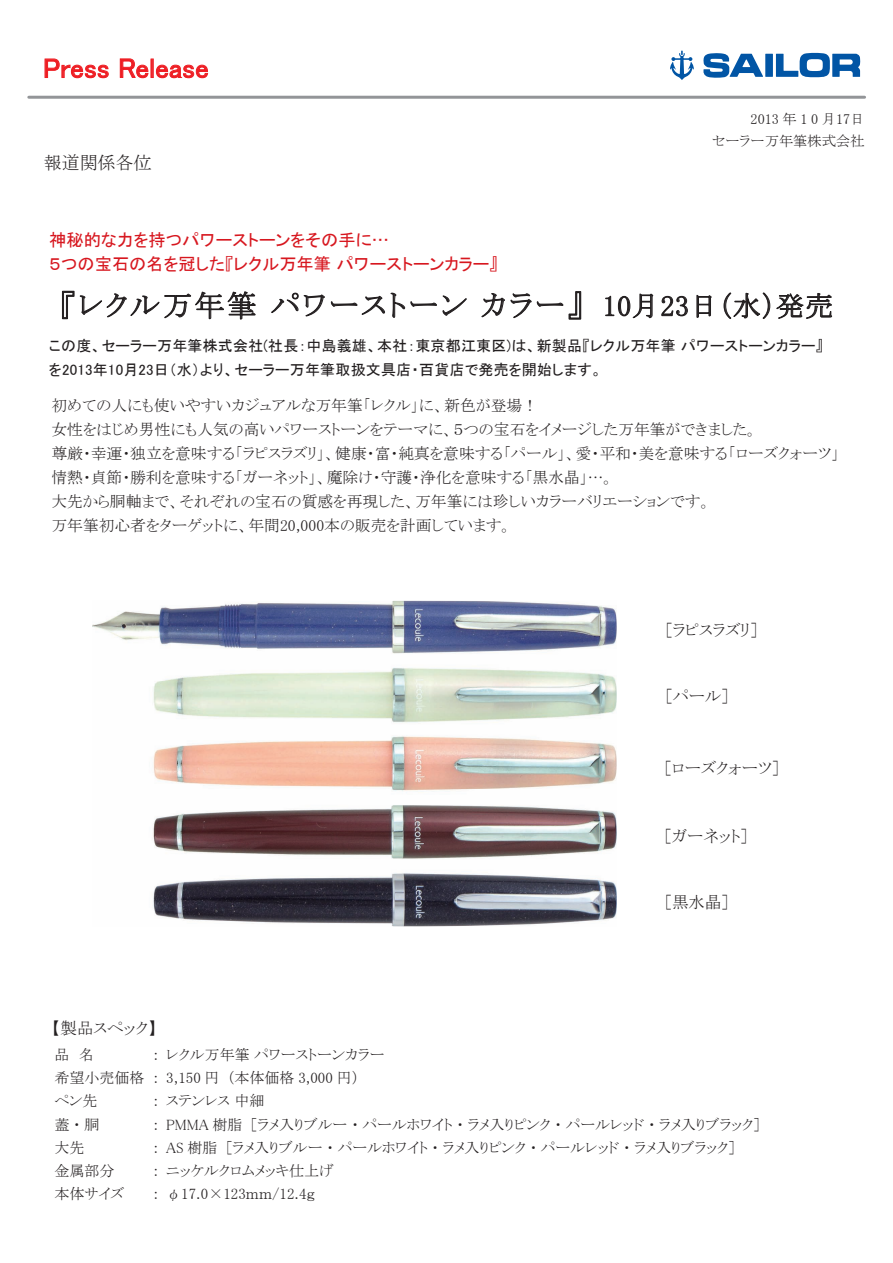
<style>
.page{position:relative;width:893px;height:1263px;background:#fff}
.page>*{position:absolute;margin:0;border:0;box-sizing:border-box;transform-origin:0 0}
.t1{font:30px "MS P Mincho";letter-spacing:.08em;color:#231f20}
.t2{font:27.75px "MS P Gothic";color:#ee1d23}
.t3{font:18px "MS P Mincho";color:#231f20}
.t4{font:17.25px/24px "MS P Gothic";color:#d7171f}
.t5{font:16.5px "MS P Mincho";color:#231f20}
.t6{font:15.75px/24px "MS P Mincho";color:#231f20}
.t7{font:15px/23.2px "MS P Mincho";color:#231f20}
.t8{font:15px/24px "MS P Gothic";letter-spacing:.015em;color:#231f20}
.t9{font:14.25px/22.6px "MS P Mincho";color:#231f20;text-align:right}
.s1{font-size:28.5px}
</style>
<div class="page">
<svg style="left:670px;top:51px;width:24px;height:29px"></svg>
<div style="left:765px;top:54px;width:8px;height:23px;background:#0155a5"></div>
<svg style="left:776px;top:53px;width:84px;height:24px"></svg>
<svg style="left:703px;top:53px;width:60px;height:25px"></svg>
<hr style="left:29px;top:96px;width:836px;height:3px;background:#939598">
<svg style="left:62px;top:290px;width:193px;height:29px"></svg>
<svg style="left:271px;top:292px;width:54px;height:25px"></svg>
<svg style="left:331px;top:295px;width:54px;height:20px"></svg>
<svg style="left:391px;top:293px;width:46px;height:25px"></svg>
<svg style="left:443px;top:295px;width:24px;height:21px"></svg>
<svg style="left:482px;top:291px;width:99px;height:29px"></svg>
<svg style="left:605px;top:293px;width:48px;height:25px"></svg>
<svg style="left:661px;top:296px;width:27px;height:21px"></svg>
<svg style="left:696px;top:294px;width:15px;height:24px"></svg>
<svg style="left:723px;top:292px;width:109px;height:27px"></svg>
<svg style="left:45px;top:59px;width:64px;height:19px"></svg>
<svg style="left:120px;top:58px;width:88px;height:20px"></svg>
<img style="left:92px;top:601px;width:525px;height:325px">
<h2 class="t2" style="left:43px;top:54px;width:167px">Press Release</h2>
<p class="t3" style="left:44px;top:153px;width:110px">報道関係各位</p>
<p class="t9" style="left:712px;top:107px;width:154px">2013年 1 0 月17日<br>セーラー万年筆株式会社</p>
<p class="t4" style="left:49px;top:227px;width:450px">神秘的な力を持つパワーストーンをその手に…<br>５つの宝石の名を冠した『レクル万年筆 パワーストーンカラー』</p>
<h1 class="t1" style="left:61px;top:290px;width:774px">『レクル万年筆 パワーストーン カラー』 <span class="s1">10月23日（水）発売</span></h1>
<p class="t8" style="left:49px;top:334px;width:776px">この度、セーラー万年筆株式会社(社長：中島義雄、本社：東京都江東区)は、新製品『レクル万年筆 パワーストーンカラー』を2013年10月23日（水）より、セーラー万年筆取扱文具店・百貨店で発売を開始します。</p>
<p class="t6" style="left:52px;top:393px;width:789px">初めての人にも使いやすいカジュアルな万年筆「レクル」に、新色が登場！<br>女性をはじめ男性にも人気の高いパワーストーンをテーマに、５つの宝石をイメージした万年筆ができました。<br>尊厳・幸運・独立を意味する「ラピスラズリ」、健康・富・純真を意味する「パール」、愛・平和・美を意味する「ローズクォーツ」情熱・貞節・勝利を意味する「ガーネット」、魔除け・守護・浄化を意味する「黒水晶」…。<br>大先から胴軸まで、それぞれの宝石の質感を再現した、万年筆には珍しいカラーバリエーションです。<br>万年筆初心者をターゲットに、年間20,000本の販売を計画しています。</p>
<p class="t5" style="left:664px;top:621px;width:96px">［ラピスラズリ］</p>
<p class="t5" style="left:664px;top:687px;width:67px">［パール］</p>
<p class="t5" style="left:663px;top:760px;width:118px">［ローズクォーツ］</p>
<p class="t5" style="left:663px;top:827px;width:87px">［ガーネット］</p>
<p class="t5" style="left:664px;top:894px;width:67px">［黒水晶］</p>
<p class="t5" style="left:52px;top:1020px;width:105px">【製品スペック】</p>
<p class="t7" style="left:54px;top:1043px;width:91px">品　名<br>希望小売価格ペン先<br>蓋・胴<br>大先<br>金属部分<br>本体サイズ</p>
<p class="t7" style="left:152px;top:1043px;width:610px">：レクル万年筆 パワーストーンカラー<br>： 3,150 円（本体価格 3,000 円）<br>：ステンレス 中細<br>： PMMA 樹脂［ラメ入りブルー・パールホワイト・ラメ入りピンク・パールレッド・ラメ入りブラック］： AS 樹脂［ラメ入りブルー・パールホワイト・ラメ入りピンク・パールレッド・ラメ入りブラック］<br>：ニッケルクロムメッキ仕上げ<br>： φ17.0×123ｍｍ/12.4ｇ</p>
</div>
